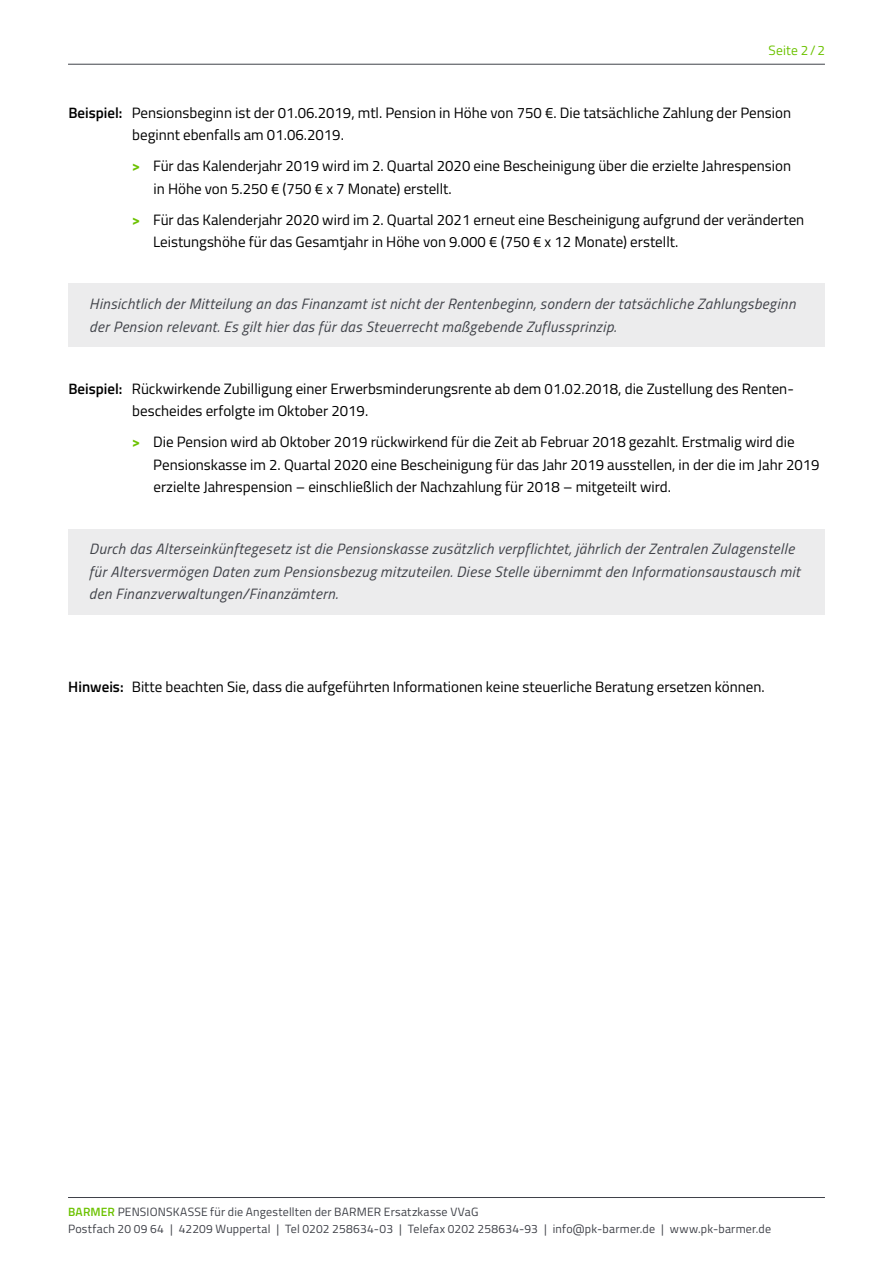
<style>
.page{position:relative;width:893px;height:1263px;background:#fff}
.page>*{position:absolute;margin:0;border:0;box-sizing:border-box;transform-origin:0 0}
.t1{font:15px/22.5px "Titillium";color:#000}
.t2{font:italic 15px/22.5px "Titillium";letter-spacing:.025em;color:#404249}
.t3{font:13.5px "Titillium Web";letter-spacing:.015em;color:#6cc200}
.t4{font:12px/17px "Titillium Web";letter-spacing:.015em;color:#404249}
.s1{font-weight:600}
.s2{font-weight:700;color:#6cc200}
.s3{font-weight:600;color:#6cc200}
</style>
<div class="page">
<hr style="left:68px;top:64px;width:757px;height:1px;background:#404249">
<div style="left:68px;top:283px;width:757px;height:64px;background:#ececed"></div>
<div style="left:68px;top:529px;width:757px;height:85px;background:#ececed"></div>
<hr style="left:68px;top:1197px;width:757px;height:1px;background:#404249">
<p class="t3" style="left:768px;top:43px;width:58px">Seite 2/2</p>
<p class="t1" style="left:132px;top:100px;width:660px;text-indent:-64px"><span class="s1">Beispiel:</span> Pensionsbeginn ist der 01.06.2019, mtl. Pension in Höhe von 750 €. Die tatsächliche Zahlung der Pension beginnt ebenfalls am 01.06.2019.</p>
<p class="t1" style="left:154px;top:154px;width:639px;text-indent:-22px"><span class="s2">&gt;</span> Für das Kalenderjahr 2019 wird im 2. Quartal 2020 eine Bescheinigung über die erzielte Jahrespension in Höhe von 5.250 € (750 € x 7 Monate) erstellt.</p>
<p class="t1" style="left:153px;top:207px;width:653px;text-indent:-21px"><span class="s2">&gt;</span> Für das Kalenderjahr 2020 wird im 2. Quartal 2021 erneut eine Bescheinigung aufgrund der veränderten<br>Leistungshöhe für das Gesamtjahr in Höhe von 9.000 € (750 € x 12 Monate) erstellt.</p>
<p class="t2" style="left:89px;top:292px;width:708px">Hinsichtlich der Mitteilung an das Finanzamt ist nicht der Rentenbeginn, sondern der tatsächliche Zahlungsbeginn der Pension relevant. Es gilt hier das für das Steuerrecht maßgebende Zuflussprinzip.</p>
<p class="t1" style="left:132px;top:376px;width:663px;text-indent:-64px"><span class="s1">Beispiel:</span> Rückwirkende Zubilligung einer Erwerbsminderungsrente ab dem 01.02.2018, die Zustellung des Renten&shy;bescheides erfolgte im Oktober 2019.</p>
<p class="t1" style="left:153px;top:430px;width:668px;text-indent:-21px"><span class="s2">&gt;</span> Die Pension wird ab Oktober 2019 rückwirkend für die Zeit ab Februar 2018 gezahlt. Erstmalig wird die<br>Pensionskasse im 2. Quartal 2020 eine Bescheinigung für das Jahr 2019 ausstellen, in der die im Jahr 2019 erzielte Jahrespension – einschließlich der Nachzahlung für 2018 – mitgeteilt wird.</p>
<p class="t2" style="left:89px;top:537px;width:712px">Durch das Alterseinkünftegesetz ist die Pensionskasse zusätzlich verpflichtet, jährlich der Zentralen Zulagenstelle für Altersvermögen Daten zum Pensionsbezug mitzuteilen. Diese Stelle übernimmt den Informationsaustausch mit den Finanzverwaltungen/Finanzämtern.</p>
<p class="t1" style="left:68px;top:675px;width:698px"><span class="s1">Hinweis:</span> Bitte beachten Sie, dass die aufgeführten Informationen keine steuerliche Beratung ersetzen können.</p>
<p class="t4" style="left:68px;top:1203px;width:705px"><span class="s3">BARMER</span> PENSIONSKASSE für die Angestellten der BARMER Ersatzkasse VVaG<br>Postfach 20 09 64 | 42209 Wuppertal | Tel 0202 258634-03 | Telefax 0202 258634-93 | info@pk-barmer.de | www.pk-barmer.de</p>
</div>
